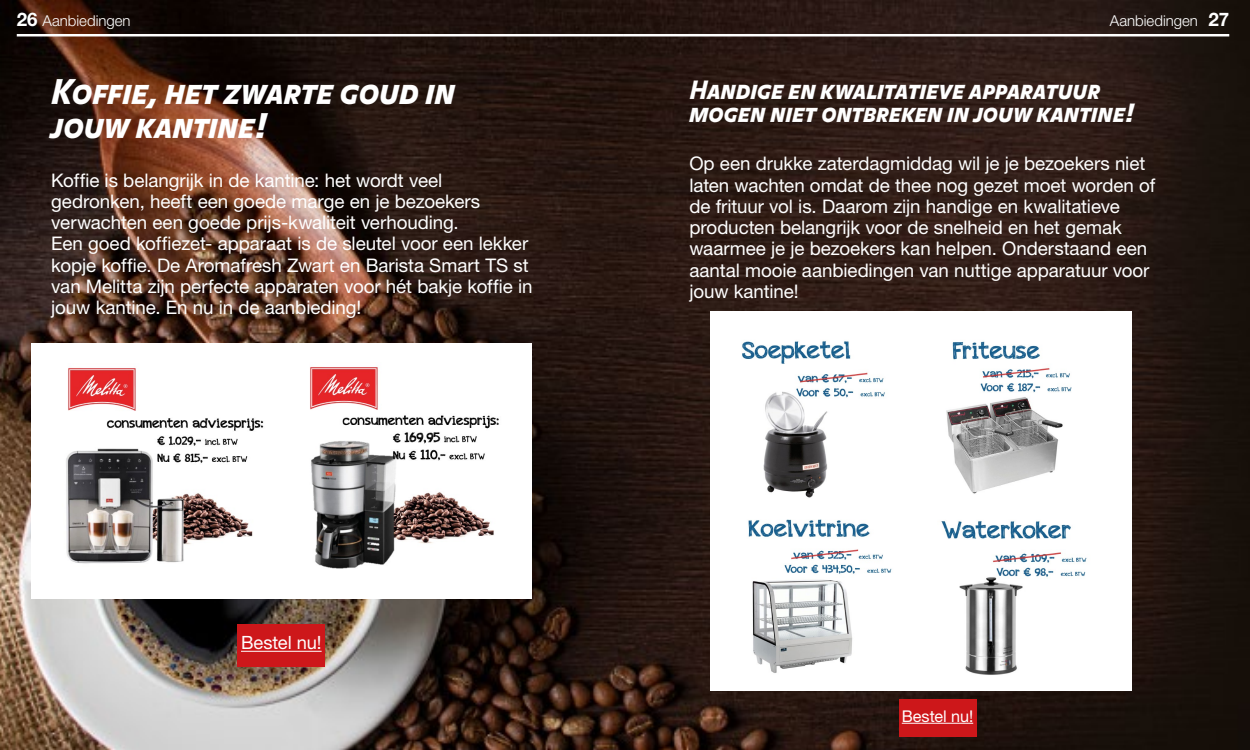
<style>
.page{position:relative;width:1250px;height:750px;background:#fff}
.page>*{position:absolute;margin:0;border:0;box-sizing:border-box;transform-origin:0 0}
.t1{font:italic 33.75px/33.8px "Balance Black Caps";letter-spacing:.005em;color:#fff}
.t2{font:italic 25px/22.5px "Balance Black Caps";letter-spacing:.005em;color:#fff}
.t3{font:18.75px/21.2px "Helvetica Neue LT Std";letter-spacing:-.005em;color:#fff}
.t4{font:18.25px "Helvetica Neue LT Std";color:#fff}
.t5{font:16.25px "Helvetica Neue LT Std";color:#fff}
.t6{font:300 15px "Helvetica Neue LT Std";color:#fff}
.s1{font-weight:700;font-size:18.75px}
</style>
<div class="page">
<img style="left:0;top:0;width:1250px;height:750px">
<div style="left:710px;top:312px;width:422px;height:379px;background:#fff"></div>
<hr style="left:17px;top:34px;width:606px;height:2px;background:#fff">
<div style="left:238px;top:624px;width:87px;height:43px;background:#cd171a"></div>
<hr style="left:241px;top:651px;width:81px;height:1px;background:#fff">
<hr style="left:623px;top:34px;width:606px;height:2px;background:#fff">
<div style="left:899px;top:699px;width:77px;height:38px;background:#cd171a"></div>
<hr style="left:902px;top:723px;width:71px;height:1px;background:#fff">
<img style="left:946px;top:341px;width:126px;height:153px">
<img style="left:748px;top:519px;width:144px;height:154px">
<img style="left:742px;top:341px;width:143px;height:157px">
<img style="left:941px;top:521px;width:146px;height:154px">
<div style="left:31px;top:343px;width:500px;height:255px;background:#fff"></div>
<img style="left:66px;top:368px;width:198px;height:196px">
<img style="left:310px;top:367px;width:189px;height:202px">
<p class="t6" style="left:17px;top:12px;width:115px"><span class="s1">26</span> Aanbiedingen</p>
<h1 class="t1" style="left:51px;top:78px;width:405px">Koffie, het zwarte goud in jouw kantine!</h1>
<p class="t3" style="left:51px;top:169px;width:483px">Koffie is belangrijk in de kantine: het wordt veel gedronken, heeft een goede marge en je bezoekers verwachten een goede prijs-kwaliteit verhouding.<br>Een goed koffiezet- apparaat is de sleutel voor een lekker kopje koffie. De Aromafresh Zwart en Barista Smart TS st van Melitta zijn perfecte apparaten voor hét bakje koffie in jouw kantine. En nu in de aanbieding!</p>
<p class="t4" style="left:241px;top:632px;width:82px">Bestel nu!</p>
<p class="t6" style="left:1110px;top:11px;width:121px">Aanbiedingen <span class="s1">27</span></p>
<h2 class="t2" style="left:689px;top:81px;width:447px">Handige en kwalitatieve apparatuur mogen niet ontbreken in jouw kantine!</h2>
<p class="t3" style="left:689px;top:153px;width:467px">Op een drukke zaterdagmiddag wil je je bezoekers niet laten wachten omdat de thee nog gezet moet worden of de frituur vol is. Daarom zijn handige en kwalitatieve producten belangrijk voor de snelheid en het gemak waarmee je je bezoekers kan helpen. Onderstaand een aantal mooie aanbiedingen van nuttige apparatuur voor jouw kantine!</p>
<p class="t5" style="left:902px;top:706px;width:73px">Bestel nu!</p>
</div>
